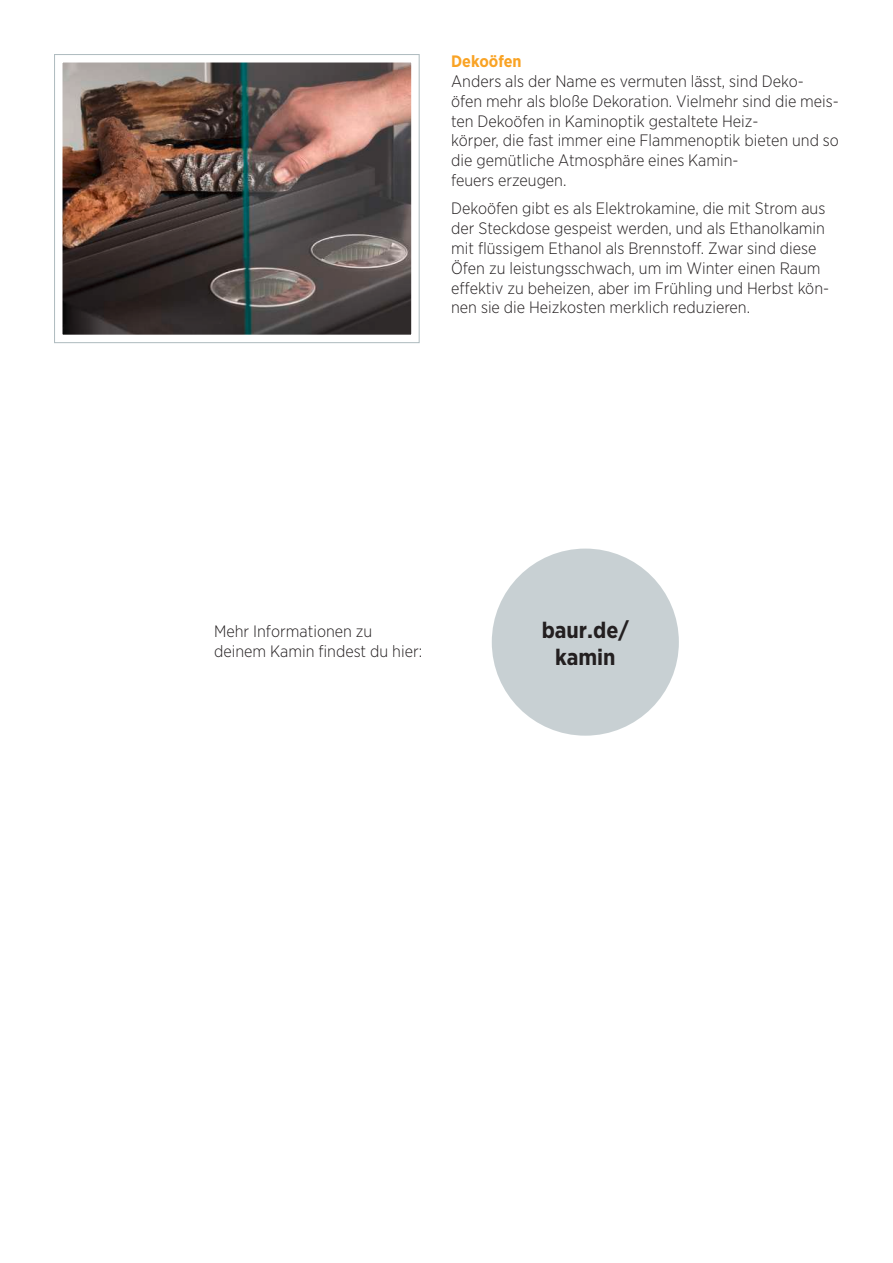
<style>
.page{position:relative;width:893px;height:1263px;background:#fff}
.page>*{position:absolute;margin:0;border:0;box-sizing:border-box;transform-origin:0 0}
.t1{font:700 22.5px/27px "Gotham Narrow";color:#231f20;text-align:center}
.t2{font:300 16.5px/19.8px "Gotham Narrow";color:#231f20}
.t3{font:700 16.5px "Gotham Narrow";color:#f9a325}
</style>
<div class="page">
<img style="left:64px;top:64px;width:346px;height:269px">
<div style="left:54px;top:54px;width:366px;height:289px;border:9px solid #fff"></div>
<div style="left:54px;top:54px;width:366px;height:289px;border:1px solid #b1bdc1"></div>
<div style="left:492px;top:549px;width:187px;height:187px;background:#c8d0d3;border-radius:50%"></div>
<p class="t3" style="left:451px;top:51px;width:72px">Dekoöfen</p>
<p class="t2" style="left:451px;top:71px;width:389px">Anders als der Name es vermuten lässt, sind Deko&shy;öfen mehr als bloße Dekoration. Vielmehr sind die meis&shy;ten Dekoöfen in Kaminoptik gestaltete Heiz-<br>körper, die fast immer eine Flammenoptik bieten und so die gemütliche Atmosphäre eines Kamin-<br>feuers erzeugen.</p>
<p class="t2" style="left:451px;top:198px;width:379px">Dekoöfen gibt es als Elektrokamine, die mit Strom aus der Steckdose gespeist werden, und als Ethanolkamin mit flüssigem Ethanol als Brennstoff. Zwar sind diese Öfen zu leistungsschwach, um im Winter einen Raum effektiv zu beheizen, aber im Frühling und Herbst kön&shy;nen sie die Heizkosten merklich reduzieren.</p>
<p class="t2" style="left:214px;top:621px;width:210px">Mehr Informationen zu deinem Kamin findest du hier:</p>
<h1 class="t1" style="left:542px;top:616px;width:89px">baur.de/ kamin</h1>
</div>
